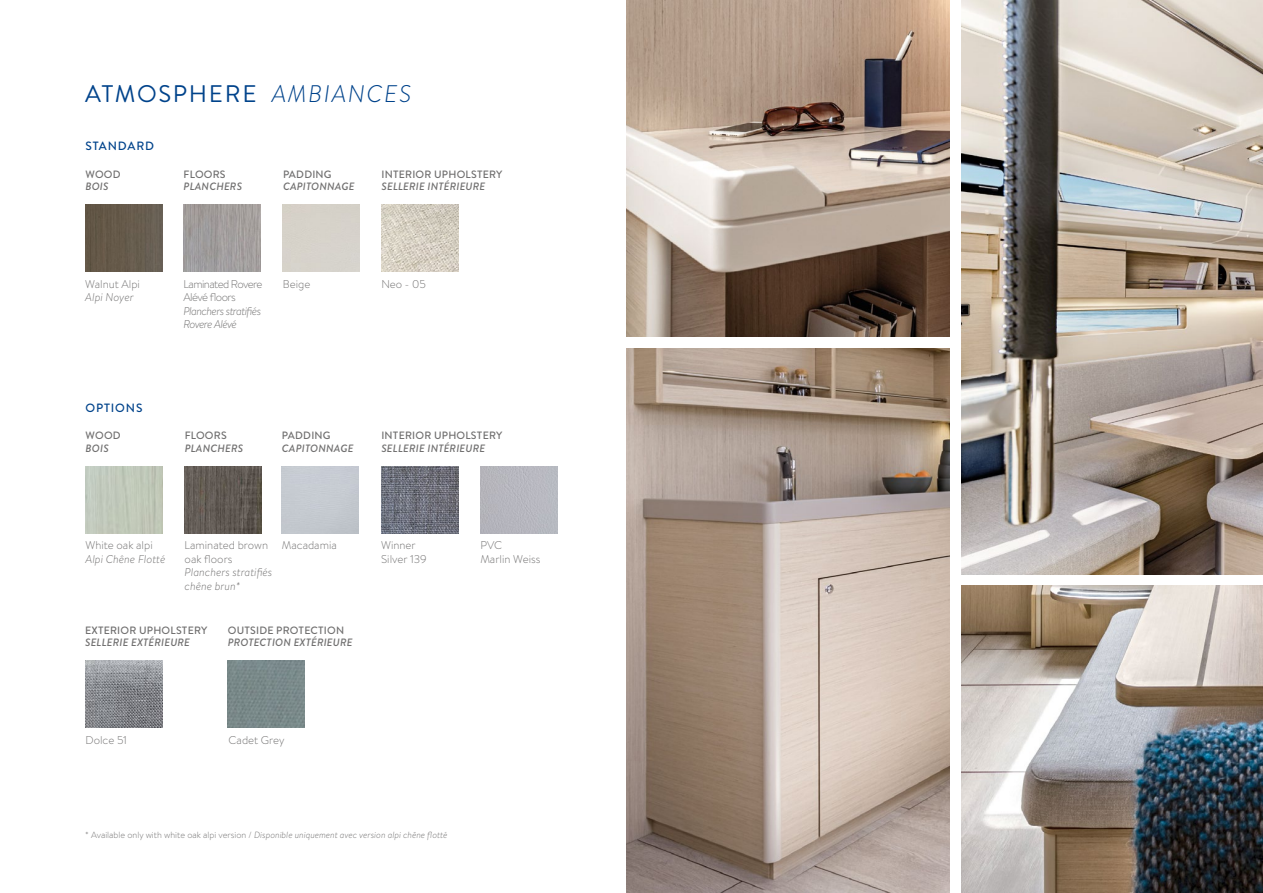
<style>
.page{position:relative;width:1263px;height:893px;background:#fff}
.page>*{position:absolute;margin:0;border:0;box-sizing:border-box;transform-origin:0 0}
.t1{font:24px "Brandon Grotesque";letter-spacing:.07em;color:#00438b}
.t2{font:500 12px "Brandon Grotesque";letter-spacing:.07em;color:#00438b}
.t3{font:300 11.25px/13.5px "Brandon Text";color:#706f6f}
.t4{font:italic 300 11.25px/13.5px "Brandon Text";color:#706f6f}
.t5{font:italic 300 11.25px/13.5px "Brandon Text";letter-spacing:-.05em;color:#706f6f}
.t6{font:300 11.25px/13.5px "Brandon Text";letter-spacing:-.05em;color:#706f6f}
.t7{font:italic 500 10.65px "Brandon Text";letter-spacing:.02em;color:#706f6f}
.t8{font:500 10.65px "Brandon Text";letter-spacing:.02em;color:#706f6f}
.t9{font:italic 300 9px "Brandon Text";color:#706f6f}
.s1{font-weight:300;font-style:italic}
.s2{font-style:normal}
</style>
<div class="page">
<img style="left:85px;top:205px;width:77px;height:66px">
<img style="left:184px;top:205px;width:76px;height:66px">
<img style="left:381px;top:205px;width:77px;height:66px">
<img style="left:85px;top:661px;width:77px;height:66px">
<img style="left:228px;top:661px;width:76px;height:66px">
<img style="left:86px;top:466px;width:76px;height:67px">
<img style="left:185px;top:466px;width:77px;height:67px">
<img style="left:381px;top:466px;width:77px;height:67px">
<div style="left:480px;top:466px;width:77px;height:67px;background:#b7b7bf"></div>
<img style="left:961px;top:586px;width:302px;height:307px">
<img style="left:626px;top:0;width:323px;height:337px">
<img style="left:626px;top:348px;width:323px;height:545px">
<img style="left:961px;top:0;width:302px;height:575px">
<h1 class="t1" style="left:85px;top:78px;width:328px">ATMOSPHERE <span class="s1">AMBIANCES</span></h1>
<p class="t2" style="left:85px;top:138px;width:70px">STANDARD</p>
<p class="t8" style="left:85px;top:167px;width:37px">WOOD</p>
<p class="t7" style="left:85px;top:179px;width:25px">BOIS</p>
<p class="t8" style="left:184px;top:167px;width:44px">FLOORS</p>
<p class="t7" style="left:184px;top:179px;width:60px">PLANCHERS</p>
<p class="t8" style="left:283px;top:167px;width:50px">PADDING</p>
<p class="t7" style="left:283px;top:179px;width:73px">CAPITONNAGE</p>
<p class="t8" style="left:381px;top:167px;width:122px">INTERIOR UPHOLSTERY</p>
<p class="t7" style="left:381px;top:179px;width:105px">SELLERIE INTÉRIEURE</p>
<p class="t3" style="left:85px;top:277px;width:56px">Walnut Alpi</p>
<p class="t4" style="left:85px;top:290px;width:50px">Alpi Noyer</p>
<p class="t2" style="left:86px;top:399px;width:58px">OPTIONS</p>
<p class="t8" style="left:86px;top:428px;width:37px">WOOD</p>
<p class="t7" style="left:86px;top:441px;width:25px">BOIS</p>
<p class="t6" style="left:184px;top:277px;width:81px">Laminated Rovere<br>Alévé floors</p>
<p class="t5" style="left:184px;top:304px;width:79px">Planchers stratifiés<br>Rovere Alévé</p>
<p class="t3" style="left:283px;top:277px;width:29px">Beige</p>
<p class="t3" style="left:381px;top:277px;width:46px">Neo - 05</p>
<p class="t8" style="left:185px;top:428px;width:44px">FLOORS</p>
<p class="t7" style="left:185px;top:441px;width:60px">PLANCHERS</p>
<p class="t8" style="left:282px;top:428px;width:50px">PADDING</p>
<p class="t7" style="left:282px;top:441px;width:73px">CAPITONNAGE</p>
<p class="t8" style="left:381px;top:428px;width:122px">INTERIOR UPHOLSTERY</p>
<p class="t7" style="left:381px;top:441px;width:105px">SELLERIE INTÉRIEURE</p>
<p class="t3" style="left:86px;top:538px;width:69px">White oak alpi</p>
<p class="t4" style="left:86px;top:552px;width:81px">Alpi Chêne Flotté</p>
<p class="t3" style="left:185px;top:538px;width:85px">Laminated brown oak floors</p>
<p class="t4" style="left:185px;top:565px;width:89px">Planchers stratifiés chêne brun*</p>
<p class="t3" style="left:282px;top:538px;width:56px">Macadamia</p>
<p class="t8" style="left:85px;top:622px;width:124px">EXTERIOR UPHOLSTERY</p>
<p class="t7" style="left:85px;top:635px;width:106px">SELLERIE EXTÉRIEURE</p>
<p class="t8" style="left:228px;top:622px;width:118px">OUTSIDE PROTECTION</p>
<p class="t7" style="left:228px;top:635px;width:126px">PROTECTION EXTÉRIEURE</p>
<p class="t3" style="left:381px;top:538px;width:47px">Winner<br>Silver 139</p>
<p class="t3" style="left:480px;top:538px;width:62px">PVC<br>Marlin Weiss</p>
<p class="t3" style="left:86px;top:733px;width:43px">Dolce 51</p>
<p class="t3" style="left:229px;top:733px;width:57px">Cadet Grey</p>
<p class="t9" style="left:85px;top:829px;width:364px"><span class="s2">* Available only with white oak alpi version /</span> Disponible uniquement avec version alpi chêne flotté</p>
</div>
